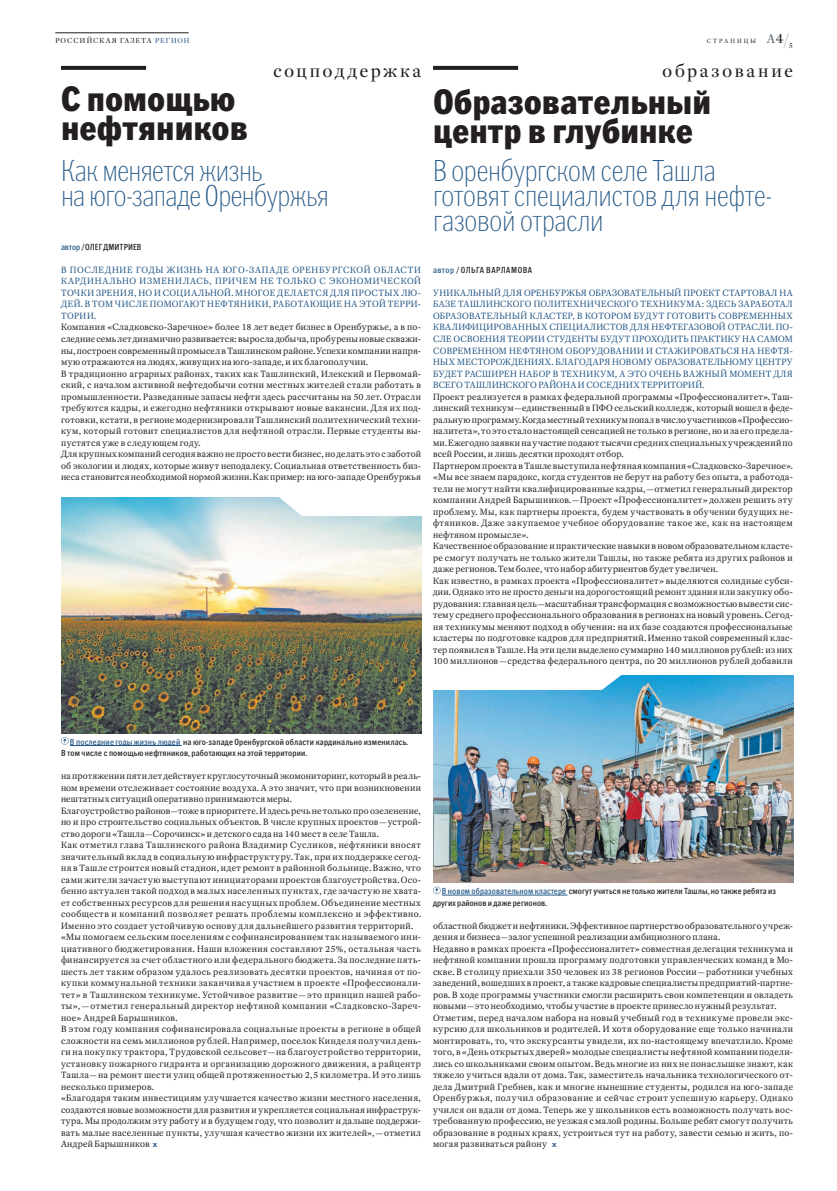
<style>
.page{position:relative;width:837px;height:1191px;background:#fff}
.page>*{position:absolute;margin:0;border:0;box-sizing:border-box;transform-origin:0 0}
.t1{font:700 condensed 35px/29px "Russ News Sans";color:#231f20}
.t2{font:300 expanded 30px/25px "Russ News Sans";letter-spacing:-.01em;color:#265987}
.t3{font:18px "Russ News Serif Display";letter-spacing:.135em;color:#231f20}
.t4{font:12.5px "Russ News Serif Display";color:#53656e}
.t5{font:9px/11.5px "Russ News Serif";letter-spacing:.03em;color:#231f20}
.t6{font:9px/11.5px "Russ News Serif";letter-spacing:.04em;color:#265987;text-align:justify}
.t7{font:condensed 8.7px/11.5px "Russ News Sans";letter-spacing:.01em;color:#231f20}
.t8{font:condensed 8.7px "Russ News Sans";letter-spacing:.06em;color:#231f20}
.t9{font:7.2px "Russ News Serif Display";letter-spacing:.135em;color:#231f20}
.t10{font:6px "Russ News Serif Display";letter-spacing:.34em;color:#231f20}
.s1{color:#265987}
.s2{font-size:14px;color:#231f20}
.s3{font-family:"Russ News Sans";font-weight:300;font-stretch:expanded;font-size:17px;color:#939598}
.s4{font-family:"Russ News Sans";font-weight:700;font-size:8px;color:#265987}
</style>
<div class="page">
<hr style="left:55px;top:33px;width:134px;height:1px;background:#231f20">
<svg style="left:61px;top:66px;width:85px;height:4px"></svg>
<svg style="left:433px;top:66px;width:85px;height:4px"></svg>
<img style="left:61px;top:497px;width:360px;height:236px">
<svg style="left:270px;top:497px;width:31px;height:19px"></svg>
<div style="left:301px;top:490px;width:121px;height:26px;background:#fff"></div>
<hr style="left:442px;top:895px;width:125px;height:1px;background:#265987">
<svg style="left:433px;top:886px;width:7px;height:8px"></svg>
<hr style="left:70px;top:745px;width:112px;height:1px;background:#265987">
<svg style="left:61px;top:737px;width:8px;height:7px"></svg>
<img style="left:433px;top:675px;width:359px;height:207px">
<svg style="left:601px;top:675px;width:31px;height:15px"></svg>
<div style="left:432px;top:667px;width:169px;height:23px;background:#fff"></div>
<p class="t9" style="left:55px;top:36px;width:135px">РОССИЙСКАЯ ГАЗЕТА <span class="s1">РЕГИОН</span></p>
<h3 class="t4" style="left:766px;top:31px;width:24px">А<span class="s2">4</span><span class="s3">/</span></h3>
<p class="t9" style="left:788px;top:41px;width:6px">5</p>
<p class="t10" style="left:706px;top:37px;width:50px">СТРАНИЦЫ</p>
<h3 class="t3" style="left:273px;top:61px;width:149px">cоцподдержка</h3>
<h3 class="t3" style="left:661px;top:61px;width:132px">образование</h3>
<h1 class="t1" style="left:61px;top:85px;width:189px">С помощью нефтяников</h1>
<h2 class="t2" style="left:61px;top:159px;width:269px">Как меняется жизнь<br>на юго-западе Оренбуржья</h2>
<p class="t7" style="left:61px;top:242px;width:82px"><span class="s1">автор</span> / ОЛЕГ ДМИТРИЕВ</p>
<p class="t6" style="left:61px;top:264px;width:361px">В ПОСЛЕДНИЕ ГОДЫ ЖИЗНЬ НА ЮГО-ЗАПАДЕ ОРЕНБУРГСКОЙ ОБЛАСТИ КАРДИНАЛЬНО ИЗМЕНИЛАСЬ, ПРИЧЕМ НЕ ТОЛЬКО С ЭКОНОМИЧЕСКОЙ ТОЧКИ ЗРЕНИЯ, НО И СОЦИАЛЬНОЙ. МНОГОЕ ДЕЛАЕТСЯ ДЛЯ ПРОСТЫХ ЛЮ-ДЕЙ. В ТОМ ЧИСЛЕ ПОМОГАЮТ НЕФТЯНИКИ, РАБОТАЮЩИЕ НА ЭТОЙ ТЕРРИ-ТОРИИ.</p>
<p class="t5" style="left:61px;top:322px;width:361px">Компания «Сладковско-Заречное» более 18 лет ведет бизнес в Оренбуржье, а в по&shy;следние семь лет динамично развивается: выросла добыча, пробурены новые скважи&shy;ны, построен современный промысел в Ташлинском районе. Успехи компании напря&shy;мую отражаются на людях, живущих на юго-западе, и их благополучии.<br>В традиционно аграрных районах, таких как Ташлинский, Илекский и Первомай&shy;ский, с началом активной нефтедобычи сотни местных жителей стали работать в промышленности. Разведанные запасы нефти здесь рассчитаны на 50 лет. Отрасли требуются кадры, и ежегодно нефтяники открывают новые вакансии. Для их под&shy;готовки, кстати, в регионе модернизировали Ташлинский политехнический техни&shy;кум, который готовит специалистов для нефтяной отрасли. Первые студенты вы&shy;пустятся уже в следующем году.<br>Для крупных компаний сегодня важно не просто вести бизнес, но делать это с заботой об экологии и людях, которые живут неподалеку. Социальная ответственность биз&shy;неса становится необходимой нормой жизни. Как пример: на юго-западе Оренбуржья</p>
<h1 class="t1" style="left:433px;top:89px;width:279px">Образовательный центр в глубинке</h1>
<h2 class="t2" style="left:433px;top:159px;width:340px">В оренбургском селе Ташла готовят специалистов для нефте&shy;газовой отрасли</h2>
<p class="t8" style="left:433px;top:265px;width:101px"><span class="s1">автор</span> / ОЛЬГА ВАРЛАМОВА</p>
<p class="t6" style="left:433px;top:287px;width:361px">УНИКАЛЬНЫЙ ДЛЯ ОРЕНБУРЖЬЯ ОБРАЗОВАТЕЛЬНЫЙ ПРОЕКТ СТАРТОВАЛ НА БАЗЕ ТАШЛИНСКОГО ПОЛИТЕХНИЧЕСКОГО ТЕХНИКУМА: ЗДЕСЬ ЗАРАБОТАЛ ОБРАЗОВАТЕЛЬНЫЙ КЛАСТЕР, В КОТОРОМ БУДУТ ГОТОВИТЬ СОВРЕМЕННЫХ КВАЛИФИЦИРОВАННЫХ СПЕЦИАЛИСТОВ ДЛЯ НЕФТЕГАЗОВОЙ ОТРАСЛИ. ПО-СЛЕ ОСВОЕНИЯ ТЕОРИИ СТУДЕНТЫ БУДУТ ПРОХОДИТЬ ПРАКТИКУ НА САМОМ СОВРЕМЕННОМ НЕФТЯНОМ ОБОРУДОВАНИИ И СТАЖИРОВАТЬСЯ НА НЕФТЯ-НЫХ МЕСТОРОЖДЕНИЯХ. БЛАГОДАРЯ НОВОМУ ОБРАЗОВАТЕЛЬНОМУ ЦЕНТРУ БУДЕТ РАСШИРЕН НАБОР В ТЕХНИКУМ, А ЭТО ОЧЕНЬ ВАЖНЫЙ МОМЕНТ ДЛЯ ВСЕГО ТАШЛИНСКОГО РАЙОНА И СОСЕДНИХ ТЕРРИТОРИЙ.</p>
<p class="t5" style="left:433px;top:391px;width:361px">Проект реализуется в рамках федеральной программы «Профессионалитет». Таш&shy;линский техникум — единственный в ПФО сельский колледж, который вошел в феде&shy;ральную программу. Когда местный техникум попал в число участников «Профессио&shy;налитета», то это стало настоящей сенсацией не только в регионе, но и за его предела&shy;ми. Ежегодно заявки на участие подают тысячи средних специальных учреждений по всей России, и лишь десятки проходят отбор.<br>Партнером проекта в Ташле выступила нефтяная компания «Сладковско-Заречное». «Мы все знаем парадокс, когда студентов не берут на работу без опыта, а работода&shy;тели не могут найти квалифицированные кадры, — отметил генеральный директор компании Андрей Барышников. — Проект «Профессионалитет» должен решить эту проблему. Мы, как партнеры проекта, будем участвовать в обучении будущих не&shy;фтяников. Даже закупаемое учебное оборудование такое же, как на настоящем нефтяном промысле».<br>Качественное образование и практические навыки в новом образовательном класте&shy;ре смогут получать не только жители Ташлы, но также ребята из других районов и даже регионов. Тем более, что набор абитуриентов будет увеличен.<br>Как известно, в рамках проекта «Профессионалитет» выделяются солидные субси&shy;дии. Однако это не просто деньги на дорогостоящий ремонт здания или закупку обо&shy;рудования: главная цель — масштабная трансформация с возможностью вывести сис&shy;тему среднего профессионального образования в регионах на новый уровень. Сегод&shy;ня техникумы меняют подход в обучении: на их базе создаются профессиональные кластеры по подготовке кадров для предприятий. Именно такой современный клас&shy;тер появился в Ташле. На эти цели выделено суммарно 140 миллионов рублей: из них 100 миллионов — средства федерального центра, по 20 миллионов рублей добавили</p>
<p class="t7" style="left:61px;top:736px;width:348px;text-indent:9px"><span class="s1">В последние годы жизнь людей</span> на юго-западе Оренбургской области кардинально изменилась.<br>В том числе с помощью нефтяников, работающих на этой территории.</p>
<p class="t5" style="left:61px;top:770px;width:361px">на протяжении пяти лет действует круглосуточный экомониторинг, который в реаль&shy;ном времени отслеживает состояние воздуха. А это значит, что при возникновении нештатных ситуаций оперативно принимаются меры.<br>Благоустройство районов — тоже в приоритете. И здесь речь не только про озеленение, но и про строительство социальных объектов. В числе крупных проектов — устрой&shy;ство дороги «Ташла — Сорочинск» и детского сада на 140 мест в селе Ташла.<br>Как отметил глава Ташлинского района Владимир Сусликов, нефтяники вносят значительный вклад в социальную инфраструктуру. Так, при их поддержке сегод&shy;ня в Ташле строится новый стадион, идет ремонт в районной больнице. Важно, что сами жители зачастую выступают инициаторами проектов благоустройства. Осо&shy;бенно актуален такой подход в малых населенных пунктах, где зачастую не хвата&shy;ет собственных ресурсов для решения насущных проблем. Объединение местных сообществ и компаний позволяет решать проблемы комплексно и эффективно.<br>Именно это создает устойчивую основу для дальнейшего развития территорий. «Мы помогаем сельским поселениям с софинансированием так называемого ини&shy;циативного бюджетирования. Наши вложения составляют 25%, остальная часть финансируется за счет областного или федерального бюджета. За последние пять&shy;шесть лет таким образом удалось реализовать десятки проектов, начиная от по&shy;купки коммунальной техники заканчивая участием в проекте «Профессионали&shy;тет» в Ташлинском техникуме. Устойчивое развитие — это принцип нашей рабо&shy;ты», — отметил генеральный директор нефтяной компании «Сладковско-Зареч&shy;ное» Андрей Барышников.<br>В этом году компания софинансировала социальные проекты в регионе в общей сложности на семь миллионов рублей. Например, поселок Кинделя получил день&shy;ги на покупку трактора, Трудовской сельсовет — на благоустройство территории, установку пожарного гидранта и организацию дорожного движения, а райцентр Ташла — на ремонт шести улиц общей протяженностью 2,5 километра. И это лишь несколько примеров.<br>«Благодаря таким инвестициям улучшается качество жизни местного населения, создаются новые возможности для развития и укрепляется социальная инфраструк&shy;тура. Мы продолжим эту работу и в будущем году, что позволит и дальше поддержи&shy;вать малые населенные пункты, улучшая качество жизни их жителей», — отметил Андрей Барышников <span class="s4">х</span></p>
<p class="t7" style="left:433px;top:886px;width:344px;text-indent:9px"><span class="s1">В новом образовательном кластере</span> смогут учиться не только жители Ташлы, но также ребята из других районов и даже регионов.</p>
<p class="t5" style="left:433px;top:920px;width:361px">областной бюджет и нефтяники. Эффективное партнерство образовательного учреж&shy;дения и бизнеса — залог успешной реализации амбициозного плана.<br>Недавно в рамках проекта «Профессионалитет» совместная делегация техникума и нефтяной компании прошла программу подготовки управленческих команд в Мо&shy;скве. В столицу приехали 350 человек из 38 регионов России — работники учебных заведений, вошедших в проект, а также кадровые специалисты предприятий-партне&shy;ров. В ходе программы участники смогли расширить свои компетенции и овладеть новыми — это необходимо, чтобы участие в проекте принесло нужный результат.<br>Отметим, перед началом набора на новый учебный год в техникуме провели экс&shy;курсию для школьников и родителей. И хотя оборудование еще только начинали монтировать, то, что экскурсанты увидели, их по-настоящему впечатлило. Кроме того, в «День открытых дверей» молодые специалисты нефтяной компании подели&shy;лись со школьниками своим опытом. Ведь многие из них не понаслышке знают, как тяжело учиться вдали от дома. Так, заместитель начальника технологического от&shy;дела Дмитрий Гребнев, как и многие нынешние студенты, родился на юго-западе Оренбуржья, получил образование и сейчас строит успешную карьеру. Однако учился он вдали от дома. Теперь же у школьников есть возможность получать вос&shy;требованную профессию, не уезжая с малой родины. Больше ребят смогут получить образование в родных краях, устроиться тут на работу, завести семью и жить, по&shy;могая развиваться району <span class="s4">х</span></p>
</div>
